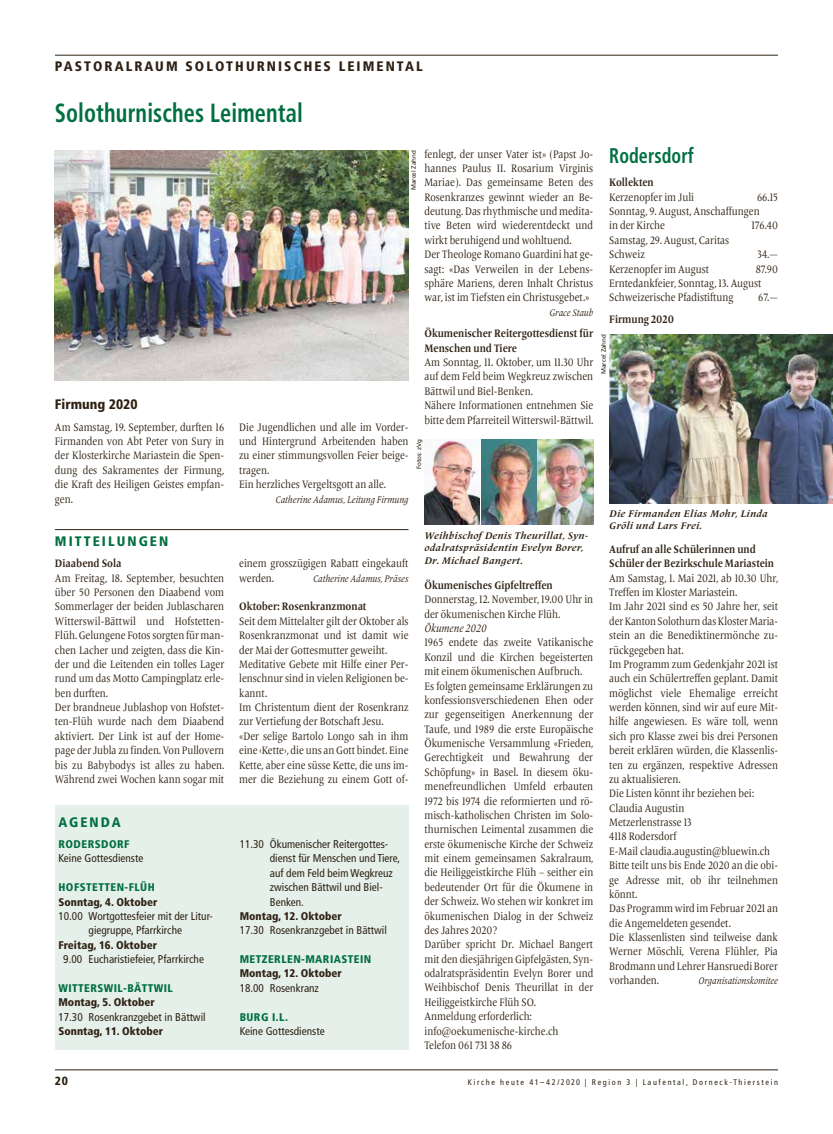
<style>
.page{position:relative;width:833px;height:1134px;background:#fff}
.page>*{position:absolute;margin:0;border:0;box-sizing:border-box;transform-origin:0 0}
.t1{font:700 condensed 26.25px "Frutiger";letter-spacing:.005em;color:#006f41;scale:.85 1}
.t2{font:700 condensed 21.25px "Frutiger";letter-spacing:.005em;color:#006f41;scale:.85 1}
.t3{font:900 condensed 13.75px "Frutiger";letter-spacing:.15em;color:#2e2113}
.t4{font:900 condensed 13.75px "Frutiger";letter-spacing:.15em;color:#006f41}
.t5{font:900 condensed 13.75px "Frutiger";color:#2e2113}
.t6{font:900 condensed 11.88px "Frutiger";color:#2e2113}
.t7{font:11.25px/14.4px "Frutiger Serif LT Pro";color:#2e2113;scale:.85 1}
.t8{font:condensed 11.25px/14.4px "Frutiger";color:#2e2113;text-align:center}
.t9{font:700 11.25px/14.4px "Frutiger Serif LT Pro";color:#2e2113;scale:.85 1}
.t10{font:italic 11.25px "Frutiger Serif LT Pro";color:#2e2113;scale:.85 1}
.t11{font:900 condensed 11.12px "Frutiger";color:#2e2113}
.t12{font:900 condensed 11.12px "Frutiger";letter-spacing:.04em;color:#006f41}
.t13{font:italic 700 10px/12.5px "Frutiger Serif LT Pro";letter-spacing:.025em;color:#2e2113}
.t14{font:italic 10px "Frutiger Serif LT Pro";color:#2e2113;scale:.85 1}
.t15{font:condensed 8.12px "Frutiger";letter-spacing:.2em;color:#2e2113}
.t16{font:6.25px "Frutiger";color:#2e2113}
</style>
<div class="page">
<hr style="left:55px;top:1070px;width:723px;height:1px;background:#2e2113">
<hr style="left:55px;top:55px;width:723px;height:1px;background:#2e2113">
<img style="left:609px;top:335px;width:224px;height:168px">
<div style="left:55px;top:805px;width:353px;height:244px;background:#e6f0ea"></div>
<img style="left:55px;top:150px;width:353px;height:230px">
<hr style="left:55px;top:529px;width:353px;height:1px;background:#2e2113">
<img style="left:424px;top:440px;width:112px;height:85px">
<img style="left:538px;top:440px;width:55px;height:85px">
<p class="t3" style="left:55px;top:58px;width:369px">PASTORALRAUM SOLOTHURNISCHES LEIMENTAL</p>
<h1 class="t1" style="left:55px;top:97px;width:293px">Solothurnisches Leimental</h1>
<p class="t7" style="left:424px;top:147px;width:200px">fenlegt, der unser Vater ist» (Papst Jo&shy;hannes Paulus II. Rosarium Virginis Mariae). Das gemeinsame Beten des Rosenkranzes gewinnt wieder an Be&shy;deutung. Das rhythmische und medita&shy;tive Beten wird wiederentdeckt und wirkt beruhigend und wohltuend.<br>Der Theologe Romano Guardini hat ge&shy;sagt: «Das Verweilen in der Lebens&shy;sphäre Mariens, deren Inhalt Christus war, ist im Tiefsten ein Christusgebet.»</p>
<p class="t14" style="left:549px;top:306px;width:53px">Grace Staub</p>
<p class="t9" style="left:424px;top:326px;width:200px">Ökumenischer Reitergottesdienst für<br>Menschen und Tiere</p>
<p class="t7" style="left:424px;top:355px;width:200px">Am Sonntag, 11. Oktober, um 11.30 Uhr auf dem Feld beim Wegkreuz zwischen Bättwil und Biel-Benken.<br>Nähere Informationen entnehmen Sie bitte dem Pfarreiteil Witterswil-Bättwil.</p>
<p class="t16" style="left:410px;top:190px;width:41px;rotate:-90deg">Marcel Zahnd</p>
<p class="t5" style="left:55px;top:396px;width:84px">Firmung 2020</p>
<p class="t7" style="left:55px;top:420px;width:201px;text-align:justify">Am Samstag, 19. September, durften 16<br>Firmanden von Abt Peter von Sury in der Klosterkirche Mariastein die Spen&shy;dung des Sakramentes der Firmung, die Kraft des Heiligen Geistes empfan&shy;gen.</p>
<p class="t7" style="left:239px;top:420px;width:201px">Die Jugendlichen und alle im Vorder&shy;und Hintergrund Arbeitenden haben zu einer stimmungsvollen Feier beige&shy;tragen.<br>Ein herzliches Vergeltsgott an alle.</p>
<p class="t16" style="left:415px;top:469px;width:32px;rotate:-90deg">Fotos: zVg</p>
<p class="t14" style="left:276px;top:493px;width:158px">Catherine Adamus, Leitung Firmung</p>
<p class="t4" style="left:55px;top:533px;width:115px">MITTEILUNGEN</p>
<p class="t9" style="left:55px;top:556px;width:80px">Diaabend Sola</p>
<p class="t7" style="left:55px;top:571px;width:201px">Am Freitag, 18. September, besuchten über 50 Personen den Diaabend vom Sommerlager der beiden Jublascharen Witterswil-Bättwil und Hofstetten-Flüh. Gelungene Fotos sorgten für man&shy;chen Lacher und zeigten, dass die Kin&shy;der und die Leitenden ein tolles Lager rund um das Motto Campingplatz erle&shy;ben durften.<br>Der brandneue Jublashop von Hofstet&shy;ten-Flüh wurde nach dem Diaabend aktiviert. Der Link ist auf der Home&shy;page der Jubla zu finden. Von Pullovern bis zu Babybodys ist alles zu haben.<br>Während zwei Wochen kann sogar mit</p>
<p class="t4" style="left:58px;top:813px;width:64px">AGENDA</p>
<p class="t12" style="left:58px;top:837px;width:72px">RODERSDORF</p>
<p class="t8" style="left:58px;top:851px;width:86px">Keine Gottesdienste</p>
<p class="t12" style="left:58px;top:881px;width:98px">HOFSTETTEN-FLÜH</p>
<p class="t11" style="left:58px;top:895px;width:100px">Sonntag, 4. Oktober</p>
<p class="t8" style="left:58px;top:909px;width:156px">10.00 Wortgottesfeier mit der Litur&shy;giegruppe, Pfarrkirche</p>
<p class="t11" style="left:58px;top:938px;width:100px">Freitag, 16. Oktober</p>
<p class="t8" style="left:63px;top:952px;width:142px">9.00 Eucharistiefeier, Pfarrkirche</p>
<p class="t12" style="left:58px;top:981px;width:116px">WITTERSWIL-BÄTTWIL</p>
<p class="t11" style="left:58px;top:996px;width:98px">Montag, 5. Oktober</p>
<p class="t8" style="left:58px;top:1009px;width:149px">17.30 Rosenkranzgebet in Bättwil</p>
<p class="t11" style="left:58px;top:1024px;width:106px">Sonntag, 11. Oktober</p>
<p class="t7" style="left:239px;top:556px;width:201px">einem grosszügigen Rabatt eingekauft werden.</p>
<p class="t14" style="left:313px;top:572px;width:114px">Catherine Adamus, Präses</p>
<p class="t9" style="left:239px;top:599px;width:151px">Oktober: Rosenkranzmonat</p>
<p class="t7" style="left:239px;top:614px;width:201px">Seit dem Mittelalter gilt der Oktober als Rosenkranzmonat und ist damit wie der Mai der Gottesmutter geweiht.<br>Meditative Gebete mit Hilfe einer Per&shy;lenschnur sind in vielen Religionen be&shy;kannt.<br>Im Christentum dient der Rosenkranz zur Vertiefung der Botschaft Jesu.<br>«Der selige Bartolo Longo sah in ihm eine ‹Kette›, die uns an Gott bindet. Eine Kette, aber eine süsse Kette, die uns im&shy;mer die Beziehung zu einem Gott of-</p>
<p class="t8" style="left:270px;top:837px;width:132px;text-align:left;text-indent:-30px">11.30 Ökumenischer Reitergottes&shy;dienst für Menschen und Tiere, auf dem Feld beim Wegkreuz zwischen Bättwil und Biel-<br>Benken.</p>
<p class="t11" style="left:240px;top:909px;width:104px">Montag, 12. Oktober</p>
<p class="t8" style="left:240px;top:923px;width:149px">17.30 Rosenkranzgebet in Bättwil</p>
<p class="t12" style="left:240px;top:952px;width:133px">METZERLEN-MARIASTEIN</p>
<p class="t11" style="left:240px;top:967px;width:104px">Montag, 12. Oktober</p>
<p class="t8" style="left:240px;top:981px;width:81px">18.00 Rosenkranz</p>
<p class="t12" style="left:240px;top:1010px;width:50px">BURG I.L.</p>
<p class="t8" style="left:240px;top:1024px;width:86px">Keine Gottesdienste</p>
<p class="t13" style="left:424px;top:529px;width:165px">Weihbischof Denis Theurillat, Syn&shy;odalratspräsidentin Evelyn Borer,<br>Dr. Michael Bangert.</p>
<p class="t9" style="left:424px;top:578px;width:152px">Ökumenisches Gipfeltreffen</p>
<p class="t7" style="left:424px;top:592px;width:200px">Donnerstag, 12. November, 19.00 Uhr in der ökumenischen Kirche Flüh.</p>
<p class="t10" style="left:424px;top:621px;width:75px">Ökumene 2020</p>
<p class="t7" style="left:424px;top:635px;width:200px">1965 endete das zweite Vatikanische Konzil und die Kirchen begeisterten mit einem ökumenischen Aufbruch.<br>Es folgten gemeinsame Erklärungen zu konfessionsverschiedenen Ehen oder zur gegenseitigen Anerkennung der Taufe, und 1989 die erste Europäische Ökumenische Versammlung «Frieden, Gerechtigkeit und Bewahrung der Schöpfung» in Basel. In diesem öku&shy;menefreundlichen Umfeld erbauten 1972 bis 1974 die reformierten und rö&shy;misch-katholischen Christen im Solo&shy;thurnischen Leimental zusammen die erste ökumenische Kirche der Schweiz mit einem gemeinsamen Sakralraum, die Heiliggeistkirche Flüh – seither ein bedeutender Ort für die Ökumene in der Schweiz. Wo stehen wir konkret im ökumenischen Dialog in der Schweiz des Jahres 2020?<br>Darüber spricht Dr. Michael Bangert mit den diesjährigen Gipfelgästen, Syn&shy;odalratspräsidentin Evelyn Borer und Weihbischof Denis Theurillat in der Heiliggeistkirche Flüh SO.<br>Anmeldung erforderlich: info@oekumenische-kirche.ch<br>Telefon 061 731 38 86</p>
<h2 class="t2" style="left:609px;top:143px;width:101px">Rodersdorf</h2>
<p class="t9" style="left:609px;top:175px;width:54px">Kollekten</p>
<p class="t7" style="left:609px;top:190px;width:101px">Kerzenopfer im Juli</p>
<p class="t7" style="left:609px;top:190px;width:200px;text-indent:148px">66.15<br>Sonntag, 9. August, Anschaffungen<br>in der Kirche</p>
<p class="t7" style="left:751px;top:219px;width:33px">176.40</p>
<p class="t7" style="left:609px;top:233px;width:143px">Samstag, 29. August, Caritas<br>Schweiz</p>
<p class="t7" style="left:757px;top:247px;width:26px">34.—</p>
<p class="t7" style="left:609px;top:262px;width:119px">Kerzenopfer im August</p>
<p class="t7" style="left:609px;top:262px;width:200px;text-indent:146px">87.90<br>Erntedankfeier, Sonntag, 13. August<br>Schweizerische Pfadistiftung</p>
<p class="t7" style="left:758px;top:290px;width:25px">67.—</p>
<p class="t9" style="left:609px;top:312px;width:78px">Firmung 2020</p>
<p class="t16" style="left:600px;top:374px;width:41px;rotate:-90deg">Marcel Zahnd</p>
<p class="t13" style="left:609px;top:507px;width:160px">Die Firmanden Elias Mohr, Linda<br>Gröli und Lars Frei.</p>
<p class="t9" style="left:609px;top:542px;width:195px">Aufruf an alle Schülerinnen und<br>Schüler der Bezirkschule Mariastein</p>
<p class="t7" style="left:609px;top:571px;width:200px">Am Samstag, 1. Mai 2021, ab 10.30 Uhr,<br>Treffen im Kloster Mariastein.<br>Im Jahr 2021 sind es 50 Jahre her, seit der Kanton Solothurn das Kloster Maria&shy;stein an die Benediktinermönche zu&shy;rückgegeben hat.<br>Im Programm zum Gedenkjahr 2021 ist auch ein Schülertreffen geplant. Damit möglichst viele Ehemalige erreicht werden können, sind wir auf eure Mit&shy;hilfe angewiesen. Es wäre toll, wenn sich pro Klasse zwei bis drei Personen bereit erklären würden, die Klassenlis&shy;ten zu ergänzen, respektive Adressen zu aktualisieren.<br>Die Listen könnt ihr beziehen bei:<br>Claudia Augustin<br>Metzerlenstrasse 13<br>4118 Rodersdorf<br>E-Mail claudia.augustin@bluewin.ch<br>Bitte teilt uns bis Ende 2020 an die obi&shy;ge Adresse mit, ob ihr teilnehmen könnt.<br>Das Programm wird im Februar 2021 an die Angemeldeten gesendet.<br>Die Klassenlisten sind teilweise dank<br>Werner Möschli, Verena Flühler, Pia<br>Brodmann und Lehrer Hansruedi Borer vorhanden.</p>
<p class="t14" style="left:698px;top:975px;width:95px">Organisationskomitee</p>
<p class="t6" style="left:55px;top:1074px;width:15px">20</p>
<p class="t15" style="left:468px;top:1077px;width:312px">Kirche heute 41–42/2020 | Region 3 | Laufental, Dorneck-Thierstein</p>
</div>
